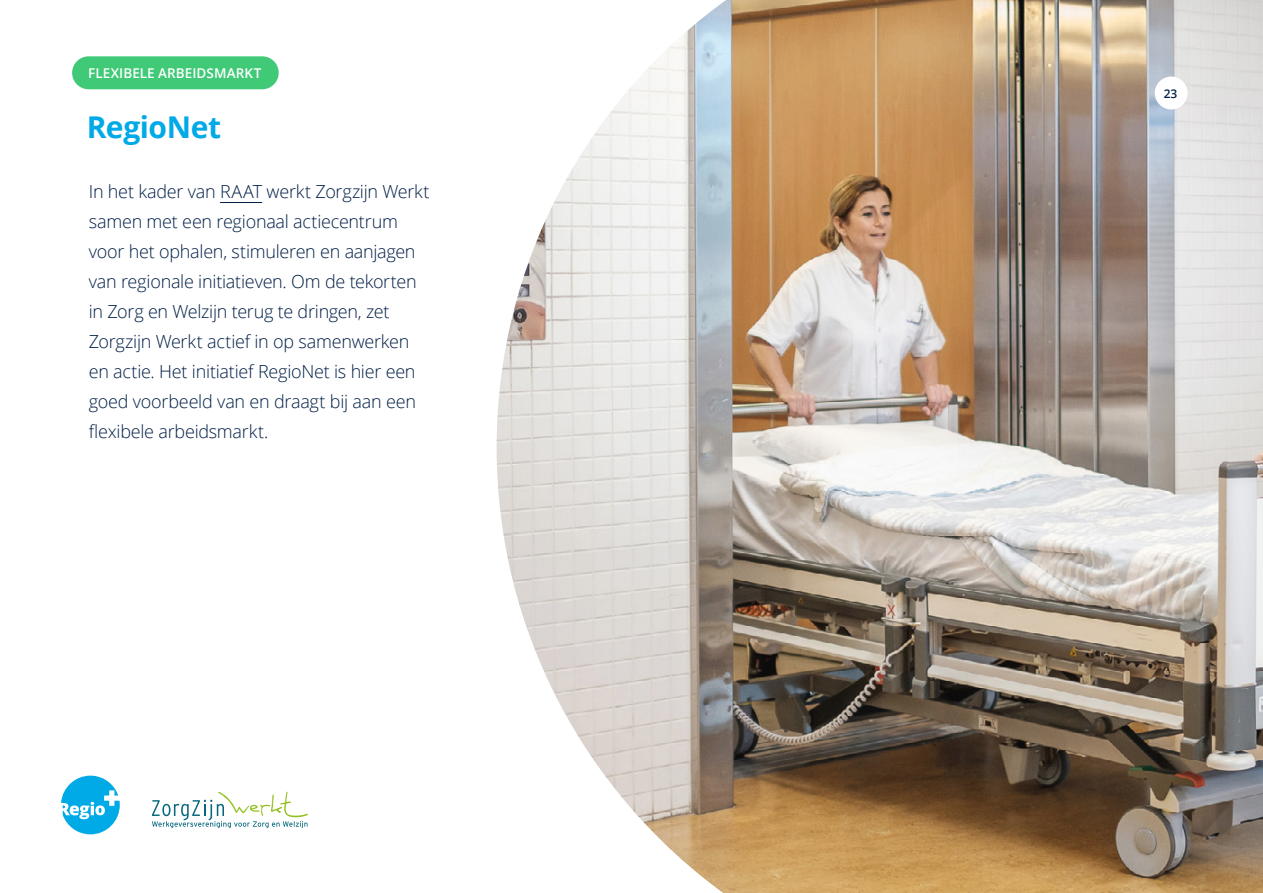
<style>
.page{position:relative;width:1263px;height:893px;background:#fff}
.page>*{position:absolute;margin:0;border:0;box-sizing:border-box;transform-origin:0 0}
.t1{font:700 30px "Open Sans";letter-spacing:-.015em;color:#00aae6}
.t2{font:300 18px/30px "Open Sans";letter-spacing:-.015em;color:#001e46}
.t3{font:600 13.5px "Open Sans";letter-spacing:.005em;color:#fff}
.t4{font:600 12px "Open Sans";color:#001e46}
</style>
<div class="page">
<hr style="left:220px;top:202px;width:42px;height:1px;background:#001e46">
<img style="left:497px;top:0;width:766px;height:893px">
<div style="left:72px;top:56px;width:207px;height:33px;background:#40ca78;border-radius:16px"></div>
<svg style="left:152px;top:792px;width:156px;height:36px"></svg>
<svg style="left:61px;top:776px;width:59px;height:58px"></svg>
<div style="left:1155px;top:77px;width:33px;height:32px;background:#fff;border-radius:50%"></div>
<p class="t3" style="left:88px;top:64px;width:175px">FLEXIBELE ARBEIDSMARKT</p>
<h1 class="t1" style="left:87px;top:106px;width:136px">RegioNet</h1>
<p class="t2" style="left:89px;top:176px;width:342px">In het kader van RAAT werkt Zorgzijn Werkt samen met een regionaal actiecentrum voor het ophalen, stimuleren en aanjagen van regionale initiatieven. Om de tekorten in Zorg en Welzijn terug te dringen, zet Zorgzijn Werkt actief in op samenwerken en actie. Het initiatief RegioNet is hier een goed voorbeeld van en draagt bij aan een flexibele arbeidsmarkt.</p>
<p class="t4" style="left:1164px;top:85px;width:15px">23</p>
</div>
